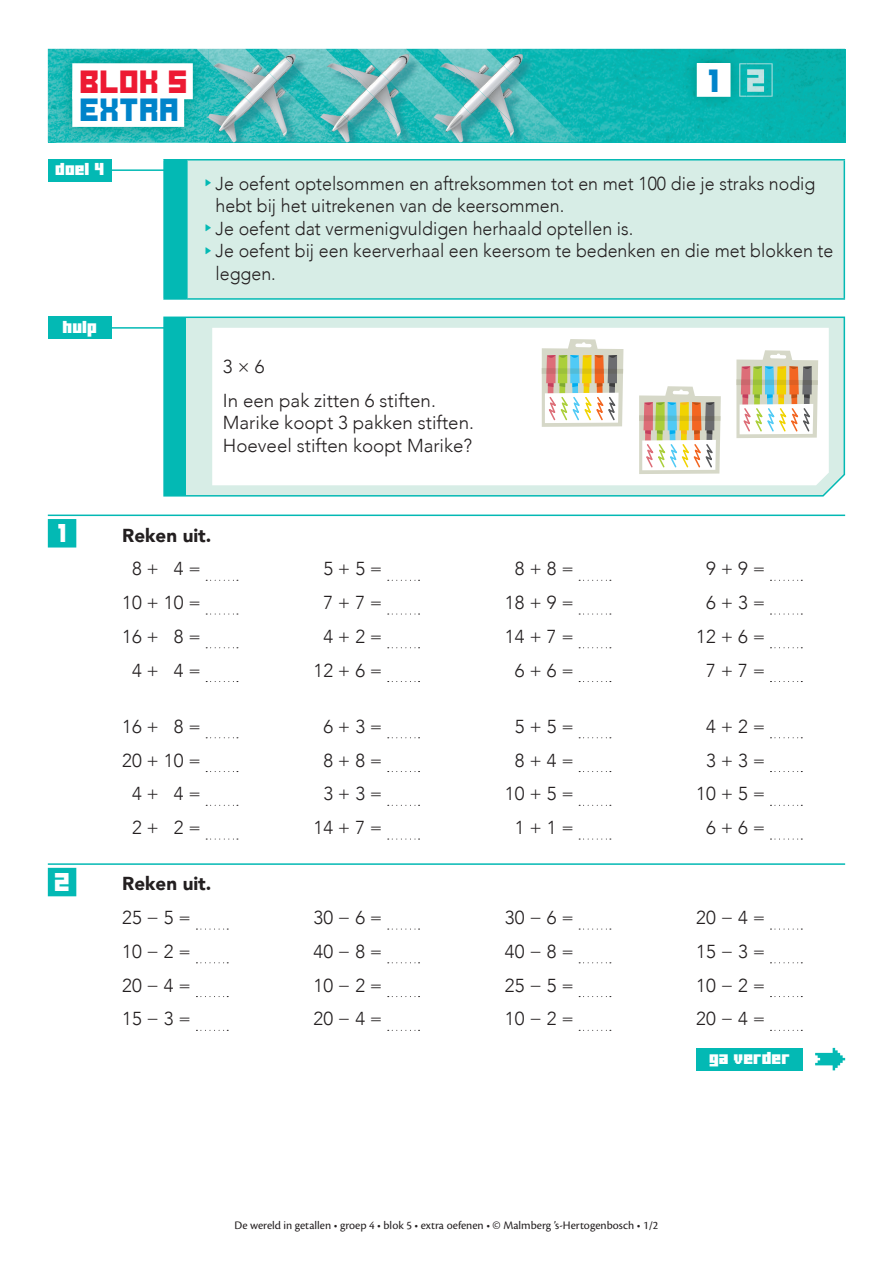
<style>
.page{position:relative;width:893px;height:1263px;background:#fff}
.page>*{position:absolute;margin:0;border:0;box-sizing:border-box;transform-origin:0 0}
.t1{font:22.5px "Ode to Idle Gaming";letter-spacing:.01em;color:#0084ca}
.t2{font:22.5px "Ode to Idle Gaming";color:#ed1a33}
.t3{font:300 18.75px/33.8px "Avenir";color:#231f20;text-align:center}
.t4{font:300 18.75px/22.5px "Avenir";color:#231f20;scale:.95 1}
.t5{font:900 18.75px "Avenir";color:#231f20}
.t6{font:18px "Ode to Idle Gaming";color:#fff}
.t7{font:12.3px "Minercraftory";letter-spacing:.01em;color:#fff}
.t8{font:12px "Cronos Pro";color:#231f20}
</style>
<div class="page">
<hr style="left:109px;top:169px;width:83px;height:2px;background:#03b9b4">
<div style="left:48px;top:159px;width:64px;height:22px;background:#03b9b4"></div>
<hr style="left:109px;top:327px;width:83px;height:2px;background:#03b9b4">
<div style="left:48px;top:317px;width:64px;height:22px;background:#03b9b4"></div>
<div style="left:164px;top:160px;width:23px;height:139px;background:#03b9b4"></div>
<div style="left:187px;top:160px;width:657px;height:139px;background:#d7ede6"></div>
<hr style="left:163px;top:161px;width:2px;height:137px;background:#03b9b4">
<hr style="left:163px;top:159px;width:24px;height:2px;background:#03b9b4">
<hr style="left:163px;top:298px;width:24px;height:2px;background:#03b9b4">
<hr style="left:186px;top:161px;width:2px;height:137px;background:#03b9b4">
<hr style="left:187px;top:159px;width:658px;height:2px;background:#03b9b4">
<hr style="left:844px;top:161px;width:1px;height:137px;background:#03b9b4">
<hr style="left:187px;top:298px;width:658px;height:2px;background:#03b9b4">
<svg style="left:163px;top:316px;width:683px;height:181px;background:#a9e2dc"></svg>
<svg style="left:212px;top:328px;width:617px;height:157px"></svg>
<svg style="left:542px;top:339px;width:82px;height:88px"></svg>
<svg style="left:639px;top:386px;width:82px;height:88px"></svg>
<svg style="left:736px;top:350px;width:83px;height:88px"></svg>
<div style="left:760px;top:49px;width:85px;height:93px;background:#06b3ae"></div>
<img style="left:48px;top:49px;width:712px;height:93px">
<img style="left:499px;top:49px;width:81px;height:93px">
<img style="left:419px;top:49px;width:80px;height:93px">
<img style="left:339px;top:49px;width:80px;height:93px">
<img style="left:209px;top:49px;width:130px;height:93px">
<img style="left:760px;top:63px;width:13px;height:34px">
<img style="left:746px;top:63px;width:14px;height:34px">
<img style="left:760px;top:69px;width:4px;height:23px">
<img style="left:747px;top:69px;width:13px;height:23px">
<img style="left:681px;top:49px;width:65px;height:62px">
<div style="left:697px;top:64px;width:33px;height:32px;background:#fff"></div>
<div style="left:697px;top:63px;width:33px;height:34px;border:1px solid #fff"></div>
<img style="left:56px;top:48px;width:153px;height:95px">
<img style="left:56px;top:49px;width:153px;height:1px">
<svg style="left:196px;top:49px;width:13px;height:12px"></svg>
<div style="left:72px;top:63px;width:121px;height:36px;background:#fff"></div>
<div style="left:72px;top:91px;width:112px;height:36px;background:#fff"></div>
<div style="left:696px;top:1048px;width:107px;height:22px;background:#03b9b4"></div>
<svg style="left:815px;top:1048px;width:30px;height:22px"></svg>
<hr style="left:48px;top:514px;width:797px;height:2px;background:#03b9b4">
<div style="left:48px;top:519px;width:28px;height:28px;background:#03b9b4"></div>
<hr style="left:48px;top:863px;width:797px;height:2px;background:#03b9b4">
<div style="left:48px;top:868px;width:28px;height:28px;background:#03b9b4"></div>
<svg style="left:206px;top:580px;width:32px;height:1px"></svg>
<svg style="left:206px;top:614px;width:32px;height:1px"></svg>
<svg style="left:206px;top:647px;width:32px;height:1px"></svg>
<svg style="left:206px;top:681px;width:32px;height:1px"></svg>
<svg style="left:388px;top:580px;width:32px;height:1px"></svg>
<svg style="left:388px;top:614px;width:32px;height:1px"></svg>
<svg style="left:388px;top:647px;width:32px;height:1px"></svg>
<svg style="left:388px;top:681px;width:32px;height:1px"></svg>
<svg style="left:579px;top:580px;width:32px;height:1px"></svg>
<svg style="left:579px;top:614px;width:32px;height:1px"></svg>
<svg style="left:579px;top:647px;width:32px;height:1px"></svg>
<svg style="left:579px;top:681px;width:32px;height:1px"></svg>
<svg style="left:770px;top:580px;width:32px;height:1px"></svg>
<svg style="left:770px;top:614px;width:32px;height:1px"></svg>
<svg style="left:770px;top:647px;width:32px;height:1px"></svg>
<svg style="left:770px;top:681px;width:32px;height:1px"></svg>
<svg style="left:206px;top:737px;width:32px;height:1px"></svg>
<svg style="left:206px;top:771px;width:32px;height:1px"></svg>
<svg style="left:206px;top:805px;width:32px;height:1px"></svg>
<svg style="left:206px;top:839px;width:32px;height:1px"></svg>
<svg style="left:388px;top:737px;width:32px;height:1px"></svg>
<svg style="left:388px;top:771px;width:32px;height:1px"></svg>
<svg style="left:388px;top:805px;width:32px;height:1px"></svg>
<svg style="left:388px;top:839px;width:32px;height:1px"></svg>
<svg style="left:579px;top:737px;width:32px;height:1px"></svg>
<svg style="left:579px;top:771px;width:32px;height:1px"></svg>
<svg style="left:579px;top:805px;width:32px;height:1px"></svg>
<svg style="left:579px;top:839px;width:32px;height:1px"></svg>
<svg style="left:770px;top:737px;width:32px;height:1px"></svg>
<svg style="left:770px;top:771px;width:32px;height:1px"></svg>
<svg style="left:770px;top:805px;width:32px;height:1px"></svg>
<svg style="left:770px;top:839px;width:32px;height:1px"></svg>
<svg style="left:196px;top:929px;width:32px;height:1px"></svg>
<svg style="left:196px;top:962px;width:32px;height:1px"></svg>
<svg style="left:196px;top:996px;width:32px;height:1px"></svg>
<svg style="left:196px;top:1030px;width:32px;height:1px"></svg>
<svg style="left:388px;top:929px;width:32px;height:1px"></svg>
<svg style="left:388px;top:962px;width:32px;height:1px"></svg>
<svg style="left:388px;top:996px;width:32px;height:1px"></svg>
<svg style="left:388px;top:1030px;width:32px;height:1px"></svg>
<svg style="left:579px;top:929px;width:32px;height:1px"></svg>
<svg style="left:579px;top:962px;width:32px;height:1px"></svg>
<svg style="left:579px;top:996px;width:32px;height:1px"></svg>
<svg style="left:579px;top:1030px;width:32px;height:1px"></svg>
<svg style="left:770px;top:929px;width:32px;height:1px"></svg>
<svg style="left:770px;top:962px;width:32px;height:1px"></svg>
<svg style="left:770px;top:996px;width:32px;height:1px"></svg>
<svg style="left:770px;top:1030px;width:32px;height:1px"></svg>
<p class="t2" style="left:81px;top:72px;width:109px">BLOK 5</p>
<p class="t1" style="left:709px;top:71px;width:13px">1</p>
<p class="t1" style="left:81px;top:100px;width:101px">EXTRA</p>
<p class="t7" style="left:55px;top:159px;width:50px">doel 4</p>
<p class="t7" style="left:63px;top:317px;width:36px">hulp</p>
<p class="t4" style="left:216px;top:172px;width:652px">Je oefent optelsommen en aftreksommen tot en met 100 die je straks nodig hebt bij het uitrekenen van de keersommen.<br>Je oefent dat vermenigvuldigen herhaald optellen is.<br>Je oefent bij een keerverhaal een keersom te bedenken en die met blokken te leggen.</p>
<p class="t3" style="left:223px;top:349px;width:215px;text-align:left">3 × 6<br>In een pak zitten 6 stiften.</p>
<p class="t3" style="left:223px;top:411px;width:253px;line-height:22.5px;text-align:left">Marike koopt 3 pakken stiften.<br>Hoeveel stiften koopt Marike?</p>
<p class="t6" style="left:59px;top:526px;width:10px">1</p>
<p class="t5" style="left:122px;top:519px;width:91px">Reken uit.</p>
<p class="t3" style="left:122px;top:552px;width:80px">8 + 4 =<br>10 + 10 =<br>16 + 8 =<br>4 + 4 =</p>
<p class="t3" style="left:314px;top:552px;width:70px">5 + 5 =<br>7 + 7 =<br>4 + 2 =<br>12 + 6 =</p>
<p class="t3" style="left:505px;top:552px;width:70px">8 + 8 =<br>18 + 9 =<br>14 + 7 =<br>6 + 6 =</p>
<p class="t3" style="left:696px;top:552px;width:70px">9 + 9 =<br>6 + 3 =<br>12 + 6 =<br>7 + 7 =</p>
<p class="t3" style="left:122px;top:709px;width:80px">16 + 8 =<br>20 + 10 =<br>4 + 4 =<br>2 + 2 =</p>
<p class="t3" style="left:314px;top:709px;width:70px">6 + 3 =<br>8 + 8 =<br>3 + 3 =<br>14 + 7 =</p>
<p class="t3" style="left:505px;top:709px;width:70px">5 + 5 =<br>8 + 4 =<br>10 + 5 =<br>1 + 1 =</p>
<p class="t3" style="left:696px;top:709px;width:70px">4 + 2 =<br>3 + 3 =<br>10 + 5 =<br>6 + 6 =</p>
<p class="t6" style="left:55px;top:874px;width:17px">2</p>
<p class="t5" style="left:122px;top:868px;width:91px">Reken uit.</p>
<p class="t3" style="left:122px;top:901px;width:70px;text-align:justify">25 − 5 = 10 − 2 = 20 − 4 = 15 − 3 =</p>
<p class="t3" style="left:314px;top:901px;width:70px;text-align:justify">30 − 6 = 40 − 8 = 10 − 2 = 20 − 4 =</p>
<p class="t3" style="left:505px;top:901px;width:70px;text-align:justify">30 − 6 = 40 − 8 = 25 − 5 = 10 − 2 =</p>
<p class="t3" style="left:696px;top:901px;width:70px;text-align:justify">20 − 4 = 15 − 3 = 10 − 2 = 20 − 4 =</p>
<p class="t7" style="left:709px;top:1048px;width:82px">ga verder</p>
<p class="t8" style="left:234px;top:1219px;width:425px">De wereld in getallen • groep 4 • blok 5 • extra oefenen • © Malmberg ’s-Hertogenbosch • 1/2</p>
</div>
